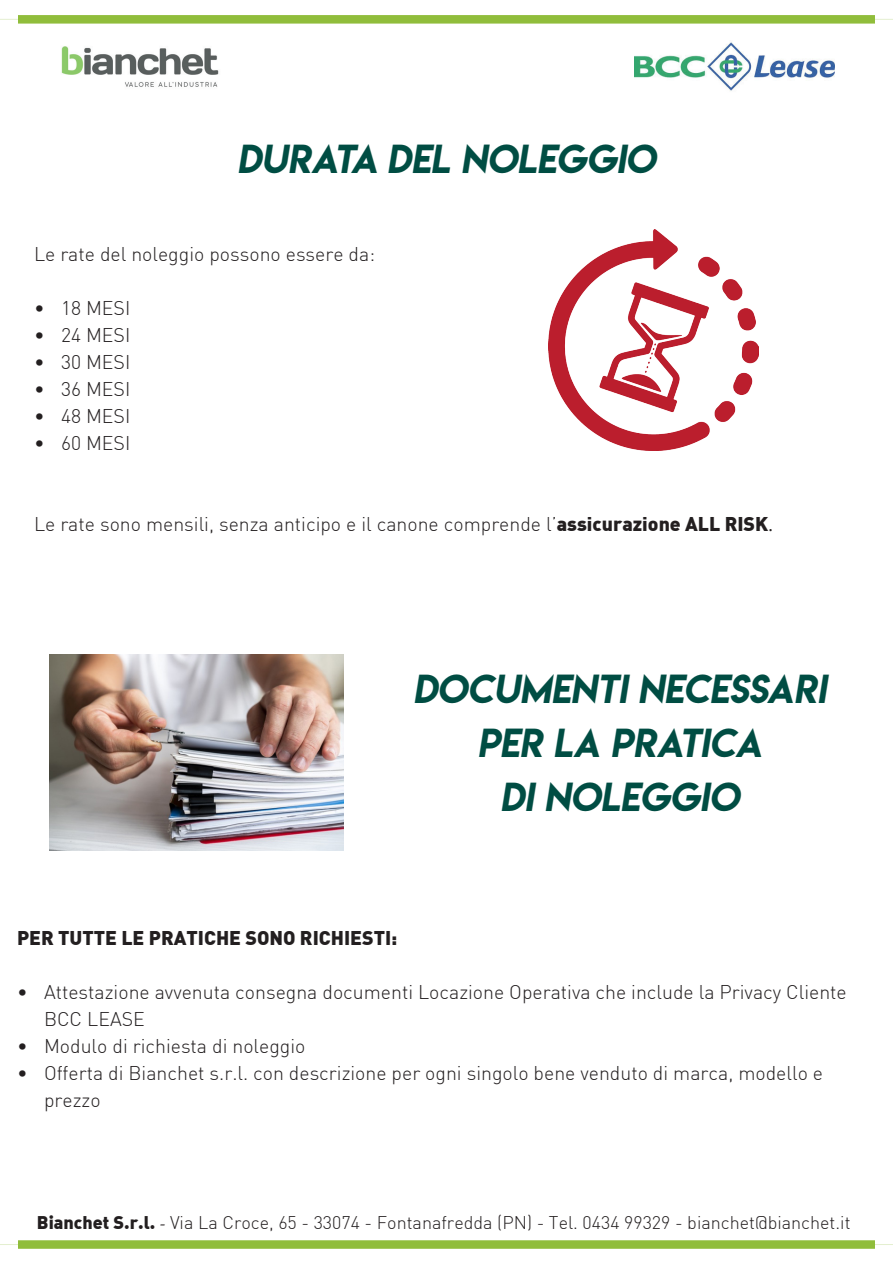
<style>
.page{position:relative;width:893px;height:1263px;background:#fff}
.page>*{position:absolute;margin:0;border:0;box-sizing:border-box;transform-origin:0 0}
.t1{font:italic 36px/54px "Lemon Milk";color:#004d43;text-align:center}
.t2{font:300 19.5px/27px "DIN";color:#231f20}
.t3{font:900 19.5px "DIN";color:#231f20}
.t4{font:300 18px "DIN";color:#231f20}
.s1{font-weight:900}
.s2{font-family:"Minion Pro";font-weight:400}
.s3{font-family:"DIN Alternate";font-weight:900}
</style>
<div class="page">
<svg style="left:0;top:15px;width:893px;height:9px"></svg>
<svg style="left:0;top:1240px;width:893px;height:9px"></svg>
<img style="left:61px;top:46px;width:158px;height:41px">
<img style="left:635px;top:42px;width:199px;height:49px">
<img style="left:549px;top:230px;width:209px;height:221px">
<img style="left:50px;top:655px;width:293px;height:195px">
<p class="t1" style="left:237px;top:132px;width:428px">DURATA DEL NOLEGGIO</p>
<p class="t2" style="left:34px;top:240px;width:343px">Le rate del noleggio possono essere da:</p>
<p class="t2" style="left:34px;top:294px;width:98px">• 18 MESI</p>
<p class="t2" style="left:34px;top:321px;width:98px">• 24 MESI</p>
<p class="t2" style="left:34px;top:348px;width:98px">• 30 MESI</p>
<p class="t2" style="left:34px;top:375px;width:98px">• 36 MESI</p>
<p class="t2" style="left:34px;top:402px;width:98px">• 48 MESI</p>
<p class="t2" style="left:34px;top:429px;width:98px">• 60 MESI</p>
<p class="t2" style="left:34px;top:510px;width:740px">Le rate sono mensili, senza anticipo e il canone comprende l’<span class="s1">assicurazione ALL RISK</span><span class="s2">.</span></p>
<p class="t1" style="left:413px;top:662px;width:423px">DOCUMENTI NECESSARI<br>PER LA PRATICA</p>
<p class="t1" style="left:500px;top:770px;width:249px">DI NOLEGGIO</p>
<p class="t3" style="left:17px;top:925px;width:382px">PER TUTTE LE PRATICHE SONO RICHIESTI:</p>
<p class="t2" style="left:44px;top:979px;width:804px;text-indent:-27px">• Attestazione avvenuta consegna documenti Locazione Operativa che include la Privacy Cliente<br>BCC LEASE</p>
<p class="t2" style="left:17px;top:1033px;width:290px">• Modulo di richiesta di noleggio</p>
<p class="t2" style="left:44px;top:1060px;width:781px;text-indent:-27px">• Offerta di Bianchet s.r.l. con descrizione per ogni singolo bene venduto di marca, modello e prezzo</p>
<p class="t4" style="left:37px;top:1211px;width:815px"><span class="s3">Bianchet S.r.l.</span> <span class="s2">-</span> Via La Croce, 65 - 33074 - Fontanafredda (PN) - Tel. 0434 99329 - bianchet@bianchet.it</p>
</div>
